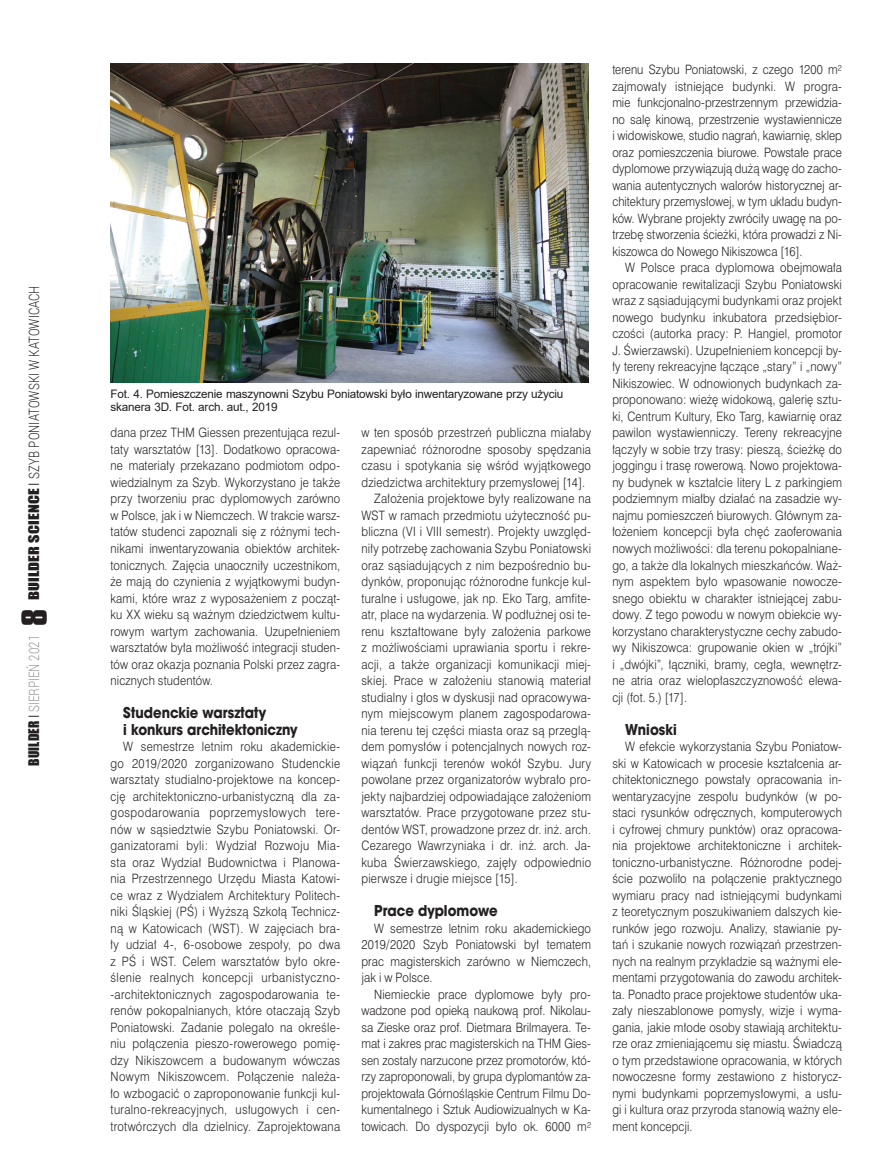
<style>
.page{position:relative;width:893px;height:1170px;background:#fff}
.page>*{position:absolute;margin:0;border:0;box-sizing:border-box;transform-origin:0 0}
.srodtytul{font:700 16.5px/16.5px "Avant Gar Got Itc TEE";color:#231f20;scale:.9 1}
.t1{font:300 14.25px "Roboto";letter-spacing:.005em;color:#231f20;scale:.8 1}
.t2{font:300 14.25px "Roboto";color:#939598;scale:.8 1}
.tekst_swiss{font:12px/16.5px "Swis 721 Lt PL";letter-spacing:.015em;color:#231f20;text-align:justify;scale:.89 1}
.Fot_podpis{font:11.7px/13.5px "Arial";letter-spacing:-.015em;color:#231f20}
.s1{font-family:"Impact";font-weight:400;font-size:13.5px}
.s2{font-family:"Swis 721 Lt PL";font-weight:400;font-size:13.5px}
.s3{font-family:"Impact";font-weight:400;font-size:13.5px;color:#231f20}
.s4{font-family:"Swis 721 Lt PL";font-weight:400;font-size:13.5px;color:#231f20}
.s5{font-family:"Compacta PL";font-weight:700;font-size:30px;color:#231f20}
</style>
<div class="page">
<img style="left:111px;top:64px;width:478px;height:319px">
<p class="t1" style="left:24px;top:600px;width:395px;rotate:-90deg"><span class="s1">BUILDER SCIENCE</span> <span class="s2">I</span> SZYB PONIATOWSKI W KATOWICACH</p>
<p class="t2" style="left:24px;top:765px;width:197px;rotate:-90deg"><span class="s3">BUILDER</span> <span class="s4">I</span> SIERPIEŃ 2021 <span class="s5">8</span></p>
<p class="Fot_podpis" style="left:111px;top:387px;width:454px">Fot. 4. Pomieszczenie maszynowni Szybu Poniatowski było inwentaryzowane przy użyciu skanera 3D. Fot. arch. aut., 2019</p>
<p class="tekst_swiss" style="left:111px;top:424px;width:259px">dana przez THM Giessen prezentująca rezul&shy;taty warsztatów [13]. Dodatkowo opracowa&shy;ne materiały przekazano podmiotom odpo&shy;wiedzialnym za Szyb. Wykorzystano je także przy tworzeniu prac dyplomowych zarówno w Polsce, jak i w Niemczech. W trakcie warsz&shy;tatów studenci zapoznali się z różnymi tech&shy;nikami inwentaryzowania obiektów architek&shy;tonicznych. Zajęcia unaoczniły uczestnikom, że mają do czynienia z wyjątkowymi budyn&shy;kami, które wraz z wyposażeniem z począt&shy;ku XX wieku są ważnym dziedzictwem kultu&shy;rowym wartym zachowania. Uzupełnieniem warsztatów była możliwość integracji studen&shy;tów oraz okazja poznania Polski przez zagra&shy;nicznych studentów.</p>
<p class="srodtytul" style="left:123px;top:704px;width:195px">Studenckie warsztaty<br>i konkurs architektoniczny</p>
<p class="tekst_swiss" style="left:111px;top:738px;width:259px;text-indent:13px">W semestrze letnim roku akademickie&shy;go 2019/2020 zorganizowano Studenckie warsztaty studialno-projektowe na koncep&shy;cję architektoniczno-urbanistyczną dla za&shy;gospodarowania poprzemysłowych tere&shy;nów w sąsiedztwie Szybu Poniatowski. Or&shy;ganizatorami byli: Wydział Rozwoju Mia&shy;sta oraz Wydział Budownictwa i Planowa&shy;nia Przestrzennego Urzędu Miasta Katowi&shy;ce wraz z Wydziałem Architektury Politech&shy;niki Śląskiej (PŚ) i Wyższą Szkołą Technicz&shy;ną w Katowicach (WST). W zajęciach bra&shy;ły udział 4-, 6-osobowe zespoły, po dwa z PŚ i WST. Celem warsztatów było okre&shy;ślenie realnych koncepcji urbanistyczno--architektonicznych zagospodarowania te&shy;renów pokopalnianych, które otaczają Szyb Poniatowski. Zadanie polegało na określe&shy;niu połączenia pieszo-rowerowego pomię&shy;dzy Nikiszowcem a budowanym wówczas Nowym Nikiszowcem. Połączenie należa&shy;ło wzbogacić o zaproponowanie funkcji kul&shy;turalno-rekreacyjnych, usługowych i cen&shy;trotwórczych dla dzielnicy. Zaprojektowana</p>
<p class="tekst_swiss" style="left:361px;top:424px;width:259px">w ten sposób przestrzeń publiczna miałaby zapewniać różnorodne sposoby spędzania czasu i spotykania się wśród wyjątkowego dziedzictwa architektury przemysłowej [14].</p>
<p class="tekst_swiss" style="left:361px;top:490px;width:260px;text-indent:13px">Założenia projektowe były realizowane na WST w ramach przedmiotu użyteczność pu&shy;bliczna (VI i VIII semestr). Projekty uwzględ&shy;niły potrzebę zachowania Szybu Poniatowski oraz sąsiadujących z nim bezpośrednio bu&shy;dynków, proponując różnorodne funkcje kul&shy;turalne i usługowe, jak np. Eko Targ, amfite&shy;atr, place na wydarzenia. W podłużnej osi te&shy;renu kształtowane były założenia parkowe z możliwościami uprawiania sportu i rekre&shy;acji, a także organizacji komunikacji miej&shy;skiej. Prace w założeniu stanowią materiał studialny i głos w dyskusji nad opracowywa&shy;nym miejscowym planem zagospodarowa&shy;nia terenu tej części miasta oraz są przeglą&shy;dem pomysłów i potencjalnych nowych roz&shy;wiązań funkcji terenów wokół Szybu. Jury powołane przez organizatorów wybrało pro&shy;jekty najbardziej odpowiadające założeniom warsztatów. Prace przygotowane przez stu&shy;dentów WST, prowadzone przez dr. inż. arch.<br>Cezarego Wawrzyniaka i dr. inż. arch. Ja&shy;kuba Świerzawskiego, zajęły odpowiednio pierwsze i drugie miejsce [15].</p>
<p class="srodtytul" style="left:374px;top:902px;width:139px">Prace dyplomowe</p>
<p class="tekst_swiss" style="left:361px;top:919px;width:259px;text-indent:13px">W semestrze letnim roku akademickiego 2019/2020 Szyb Poniatowski był tematem prac magisterskich zarówno w Niemczech, jak i w Polsce.</p>
<p class="tekst_swiss" style="left:361px;top:985px;width:259px;text-indent:13px">Niemieckie prace dyplomowe były pro&shy;wadzone pod opieką naukową prof. Nikolau&shy;sa Zieske oraz prof. Dietmara Brilmayera. Te&shy;mat i zakres prac magisterskich na THM Gies&shy;sen zostały narzucone przez promotorów, któ&shy;rzy zaproponowali, by grupa dyplomantów za&shy;projektowała Górnośląskie Centrum Filmu Do&shy;kumentalnego i Sztuk Audiowizualnych w Ka&shy;towicach. Do dyspozycji było ok. 6000 m²</p>
<p class="tekst_swiss" style="left:612px;top:61px;width:259px">terenu Szybu Poniatowski, z czego 1200 m² zajmowały istniejące budynki. W progra&shy;mie funkcjonalno-przestrzennym przewidzia&shy;no salę kinową, przestrzenie wystawiennicze i widowiskowe, studio nagrań, kawiarnię, sklep oraz pomieszczenia biurowe. Powstałe prace dyplomowe przywiązują dużą wagę do zacho&shy;wania autentycznych walorów historycznej ar&shy;chitektury przemysłowej, w tym układu budyn&shy;ków. Wybrane projekty zwróciły uwagę na po&shy;trzebę stworzenia ścieżki, która prowadzi z Ni&shy;kiszowca do Nowego Nikiszowca [16].</p>
<p class="tekst_swiss" style="left:612px;top:259px;width:259px;text-indent:13px">W Polsce praca dyplomowa obejmowała opracowanie rewitalizacji Szybu Poniatowski wraz z sąsiadującymi budynkami oraz projekt nowego budynku inkubatora przedsiębior&shy;czości (autorka pracy: P. Hangiel, promotor J. Świerzawski). Uzupełnieniem koncepcji by&shy;ły tereny rekreacyjne łączące „stary” i „nowy” Nikiszowiec. W odnowionych budynkach za&shy;proponowano: wieżę widokową, galerię sztu&shy;ki, Centrum Kultury, Eko Targ, kawiarnię oraz pawilon wystawienniczy. Tereny rekreacyjne łączyły w sobie trzy trasy: pieszą, ścieżkę do joggingu i trasę rowerową. Nowo projektowa&shy;ny budynek w kształcie litery L z parkingiem podziemnym miałby działać na zasadzie wy&shy;najmu pomieszczeń biurowych. Głównym za&shy;łożeniem koncepcji była chęć zaoferowania nowych możliwości: dla terenu pokopalniane&shy;go, a także dla lokalnych mieszkańców. Waż&shy;nym aspektem było wpasowanie nowocze&shy;snego obiektu w charakter istniejącej zabu&shy;dowy. Z tego powodu w nowym obiekcie wy&shy;korzystano charakterystyczne cechy zabudo&shy;wy Nikiszowca: grupowanie okien w „trójki” i „dwójki”, łączniki, bramy, cegła, wewnętrz&shy;ne atria oraz wielopłaszczyznowość elewa&shy;cji (fot. 5.) [17].</p>
<p class="srodtytul" style="left:625px;top:720px;width:59px">Wnioski</p>
<p class="tekst_swiss" style="left:612px;top:738px;width:259px;text-indent:13px">W efekcie wykorzystania Szybu Poniatow&shy;ski w Katowicach w procesie kształcenia ar&shy;chitektonicznego powstały opracowania in&shy;wentaryzacyjne zespołu budynków (w po&shy;staci rysunków odręcznych, komputerowych i cyfrowej chmury punktów) oraz opracowa&shy;nia projektowe architektoniczne i architek&shy;toniczno-urbanistyczne. Różnorodne podej&shy;ście pozwoliło na połączenie praktycznego wymiaru pracy nad istniejącymi budynkami z teoretycznym poszukiwaniem dalszych kie&shy;runków jego rozwoju. Analizy, stawianie py&shy;tań i szukanie nowych rozwiązań przestrzen&shy;nych na realnym przykładzie są ważnymi ele&shy;mentami przygotowania do zawodu architek&shy;ta. Ponadto prace projektowe studentów uka&shy;zały nieszablonowe pomysły, wizje i wyma&shy;gania, jakie młode osoby stawiają architektu&shy;rze oraz zmieniającemu się miastu. Świadczą o tym przedstawione opracowania, w których nowoczesne formy zestawiono z historycz&shy;nymi budynkami poprzemysłowymi, a usłu&shy;gi i kultura oraz przyroda stanowią ważny ele&shy;ment koncepcji.</p>
</div>
